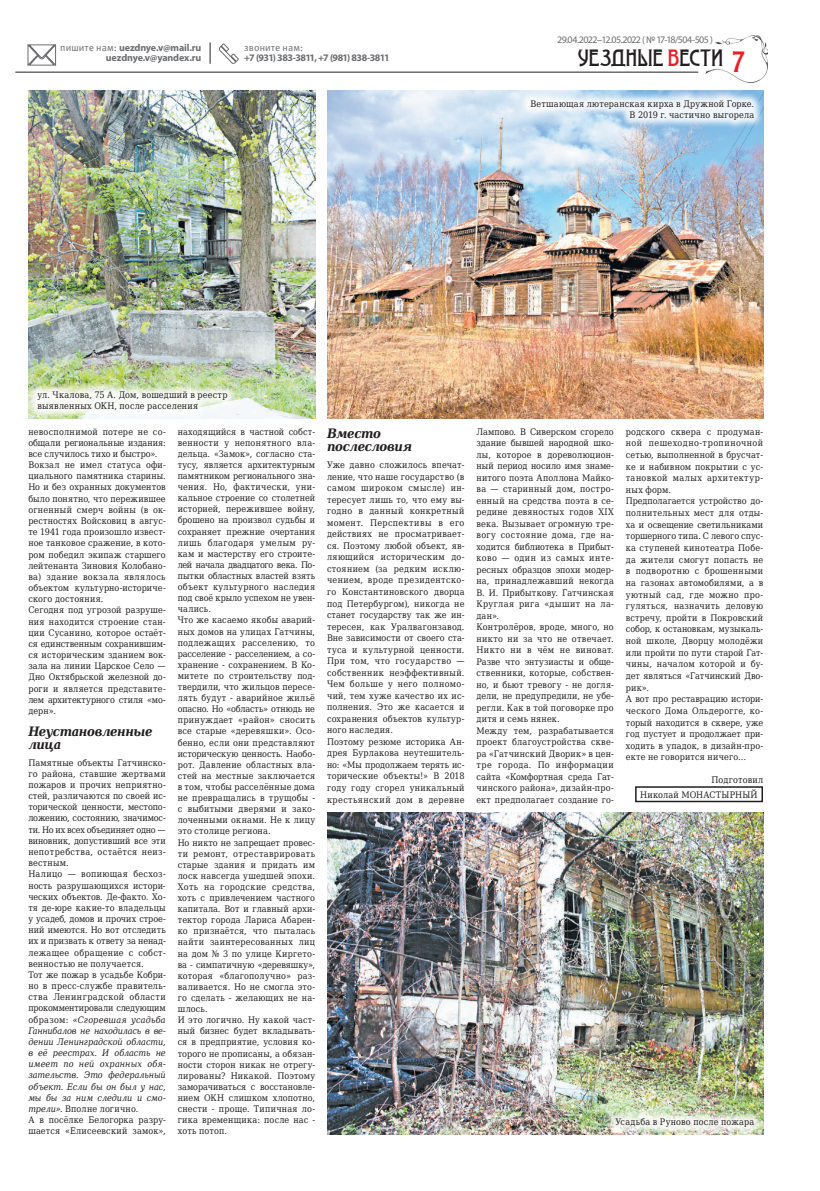
<style>
.page{position:relative;width:820px;height:1191px;background:#fff}
.page>*{position:absolute;margin:0;border:0;box-sizing:border-box;transform-origin:0 0}
.t1{font:24px "Modernist Three";color:#231f20}
.t2{font:italic 700 13px/13.2px "DejaVu Serif Condensed";letter-spacing:-.025em;color:#231f20}
.t3{font:700 10px/10px "Myriad Pro";letter-spacing:-.025em;color:#6c6d70;text-align:right}
.t4{font:10px "Myriad Pro";letter-spacing:-.06em;color:#6c6d70}
.t5{font:700 10px "Myriad Pro";letter-spacing:-.05em;color:#6c6d70}
.t6{font:10px "Meta Pro";letter-spacing:.01em;color:#6c6d70}
.t7{font:9px/11.1px "DejaVu Serif Condensed";letter-spacing:.01em;color:#231f20}
.s1{font-family:"Meta Pro";font-weight:400}
.s2{font-family:"DejaVu Serif Condensed"}
.s3{color:#ee1d23}
.s4{font-size:32px;color:#ee1d23}
.s5{font-style:italic}
</style>
<div class="page">
<img style="left:705px;top:36px;width:62px;height:47px">
<hr style="left:15px;top:72px;width:683px;height:1px;background:#231f20">
<svg style="left:27px;top:44px;width:30px;height:22px"></svg>
<svg style="left:218px;top:43px;width:21px;height:21px"></svg>
<svg style="left:209px;top:42px;width:1px;height:22px"></svg>
<img style="left:327px;top:812px;width:436px;height:322px">
<img style="left:327px;top:91px;width:436px;height:327px">
<img style="left:28px;top:91px;width:287px;height:327px">
<div style="left:604px;top:1108px;width:160px;height:30px;background:#fff;opacity:.89"></div>
<div style="left:520px;top:89px;width:244px;height:41px;background:#fff;opacity:.89"></div>
<div style="left:27px;top:381px;width:210px;height:41px;background:#fff;opacity:.89"></div>
<div style="left:635px;top:786px;width:127px;height:16px;border:2px solid #231f20"></div>
<p class="t3" style="left:60px;top:42px;width:142px"><span class="s1">пишите нам:</span> uezdnye.v@mail.ru uezdnye.v@yandex.ru</p>
<p class="t6" style="left:244px;top:41px;width:60px">звоните нам:</p>
<p class="t5" style="left:244px;top:51px;width:147px">+7 (931) 383-3811, +7 (981) 838-3811</p>
<p class="t4" style="left:557px;top:34px;width:157px">29.04.2022<span class="s2">‒</span>12.05.2022 ( № 17-18/504-505 )</p>
<h1 class="t1" style="left:578px;top:42px;width:168px">УЕЗДНЫЕ <span class="s3">В</span>ЕСТИ <span class="s4">7</span></h1>
<p class="t7" style="left:530px;top:98px;width:225px;text-align:right">Ветшающая лютеранская кирха в Дружной Горке.<br>В 2019 г. частично выгорела</p>
<p class="t7" style="left:37px;top:389px;width:192px">ул. Чкалова, 75 А. Дом, вошедший в реестр выявленных ОКН, после расселения</p>
<p class="t7" style="left:28px;top:425px;width:139px">невосполнимой потере не со&shy;общали региональные издания: все случилось тихо и быстро».<br>Вокзал не имел статуса офи&shy;циального памятника старины.<br>Но и без охранных документов было понятно, что пережившее огненный смерч войны (в ок&shy;рестностях Войсковиц в авгус&shy;те 1941 года произошло извест&shy;ное танковое сражение, в кото&shy;ром победил экипаж старшего лейтенанта Зиновия Колобано&shy;ва) здание вокзала являлось объектом культурно-историче&shy;ского достояния.<br>Сегодня под угрозой разруше&shy;ния находится строение стан&shy;ции Сусанино, которое остаёт&shy;ся единственным сохранившим&shy;ся историческим зданием вок&shy;зала на линии Царское Село —<br>Дно Октябрьской железной до&shy;роги и является представите&shy;лем архитектурного стиля «мо&shy;дерн».</p>
<h2 class="t2" style="left:28px;top:723px;width:126px">Неустановленные лица</h2>
<p class="t7" style="left:28px;top:756px;width:139px">Памятные объекты Гатчинско&shy;го района, ставшие жертвами пожаров и прочих неприятно&shy;стей, различаются по своей ис&shy;торической ценности, местопо&shy;ложению, состоянию, значимос&shy;ти. Но их всех объединяет одно — виновник, допустивший все эти непотребства, остаётся неиз&shy;вестным.<br>Налицо — вопиющая бесхоз&shy;ность разрушающихся истори&shy;ческих объектов. Де-факто. Хо&shy;тя де-юре какие-то владельцы у усадеб, домов и прочих строе&shy;ний имеются. Но вот отследить их и призвать к ответу за ненад&shy;лежащее обращение с собст&shy;венностью не получается.<br>Тот же пожар в усадьбе Кобри&shy;но в пресс-службе правитель&shy;ства Ленинградской области прокомментировали следующим образом: <span class="s5">«Сгоревшая усадьба<br>Ганнибалов не находилась в ве&shy;дении Ленинградской области, в её реестрах. И область не имеет по ней охранных обя&shy;зательств. Это федеральный объект. Если бы он был у нас, мы бы за ним следили и смо&shy;трели»</span>. Вполне логично.<br>А в посёлке Белогорка разру&shy;шается «Елисеевский замок»,</p>
<p class="t7" style="left:178px;top:425px;width:139px">находящийся в частной собст&shy;венности у непонятного вла&shy;дельца. «Замок», согласно ста&shy;тусу, является архитектурным памятником регионального зна&shy;чения. Но, фактически, уни&shy;кальное строение со столетней историей, пережившее войну, брошено на произвол судьбы и сохраняет прежние очертания лишь благодаря умелым ру&shy;кам и мастерству его строите&shy;лей начала двадцатого века. По&shy;пытки областных властей взять объект культурного наследия под своё крыло успехом не увен&shy;чались.<br>Что же касаемо якобы аварий&shy;ных домов на улицах Гатчины, подлежащих расселению, то расселение - расселением, а со&shy;хранение - сохранением. В Ко&shy;митете по строительству под&shy;твердили, что жильцов пересе&shy;лять будут - аварийное жильё опасно. Но «область» отнюдь не принуждает «район» сносить все старые «деревяшки». Осо&shy;бенно, если они представляют историческую ценность. Наобо&shy;рот. Давление областных вла&shy;стей на местные заключается в том, чтобы расселённые дома не превращались в трущобы - с выбитыми дверями и зако&shy;лоченными окнами. Не к лицу это столице региона.<br>Но никто не запрещает провес&shy;ти ремонт, отреставрировать старые здания и придать им лоск навсегда ушедшей эпохи.<br>Хоть на городские средства, хоть с привлечением частного капитала. Вот и главный архи&shy;тектор города Лариса Абарен&shy;ко признаётся, что пыталась найти заинтересованных лиц на дом № 3 по улице Киргето&shy;ва - симпатичную «деревяшку», которая «благополучно» раз&shy;валивается. Но не смогла это&shy;го сделать - желающих не на&shy;шлось.<br>И это логично. Ну какой част&shy;ный бизнес будет вкладывать&shy;ся в предприятие, условия ко&shy;торого не прописаны, а обязан&shy;ности сторон никак не отрегу&shy;лированы? Никакой. Поэтому заморачиваться с восстановле&shy;нием ОКН слишком хлопотно, снести - проще. Типичная ло&shy;гика временщика: после нас - хоть потоп.</p>
<h2 class="t2" style="left:327px;top:425px;width:86px">Вместо послесловия</h2>
<p class="t7" style="left:327px;top:459px;width:139px;line-height:11.5px">Уже давно сложилось впечат&shy;ление, что наше государство (в самом широком смысле) ин&shy;тересует лишь то, что ему вы&shy;годно в данный конкретный момент. Перспективы в его действиях не просматривает&shy;ся. Поэтому любой объект, яв&shy;ляющийся историческим до&shy;стоянием (за редким исклю&shy;чением, вроде президентско&shy;го Константиновского дворца под Петербургом), никогда не станет государству так же ин&shy;тересен, как Уралвагонзавод.<br>Вне зависимости от своего ста&shy;туса и культурной ценности.<br>При том, что государство — собственник неэффективный.<br>Чем больше у него полномо&shy;чий, тем хуже качество их ис&shy;полнения. Это же касается и сохранения объектов культур&shy;ного наследия.<br>Поэтому резюме историка Ан&shy;дрея Бурлакова неутешитель&shy;но: «Мы продолжаем терять ис&shy;торические объекты!» В 2018 году году сгорел уникальный крестьянский дом в деревне</p>
<p class="t7" style="left:476px;top:425px;width:139px;line-height:11.5px">Лампово. В Сиверском сгорело здание бывшей народной шко&shy;лы, которое в дореволюцион&shy;ный период носило имя знаме&shy;нитого поэта Аполлона Майко&shy;ва — старинный дом, постро&shy;енный на средства поэта в се&shy;редине девяностых годов ХIХ века. Вызывает огромную тре&shy;вогу состояние дома, где на&shy;ходится библиотека в Прибыт&shy;ково — один из самых инте&shy;ресных образцов эпохи модер&shy;на, принадлежавший некогда<br>В. И. Прибыткову. Гатчинская<br>Круглая рига «дышит на ла&shy;дан».<br>Контролёров, вроде, много, но никто ни за что не отвечает.<br>Никто ни в чём не виноват.<br>Разве что энтузиасты и обще&shy;ственники, которые, собствен&shy;но, и бьют тревогу - не догля&shy;дели, не предупредили, не убе&shy;регли. Как в той поговорке про дитя и семь нянек.<br>Между тем, разрабатывается проект благоустройства скве&shy;ра «Гатчинский Дворик» в цен&shy;тре города. По информации сайта «Комфортная среда Гат&shy;чинского района», дизайн-про&shy;ект предполагает создание го-</p>
<p class="t7" style="left:625px;top:425px;width:139px;line-height:11.6px">родского сквера с продуман&shy;ной пешеходно-тропиночной сетью, выполненной в брусчат&shy;ке и набивном покрытии с ус&shy;тановкой малых архитектур&shy;ных форм.<br>Предполагается устройство до&shy;полнительных мест для отды&shy;ха и освещение светильниками торшерного типа. С левого спус&shy;ка ступеней кинотеатра Побе&shy;да жители смогут попасть не в подворотню с брошенными на газонах автомобилями, а в уютный сад, где можно про&shy;гуляться, назначить деловую встречу, пройти в Покровский собор, к остановкам, музыкаль&shy;ной школе, Дворцу молодёжи или пройти по пути старой Гат&shy;чины, началом которой и бу&shy;дет являться «Гатчинский Дво&shy;рик».<br>А вот про реставрацию истори&shy;ческого Дома Ольдерогге, ко&shy;торый находится в сквере, уже год пустует и продолжает при&shy;ходить в упадок, в дизайн-про&shy;екте не говорится ничего…</p>
<p class="t7" style="left:639px;top:772px;width:125px;line-height:14.3px;text-indent:71px">Подготовил<br>Николай МОНАСТЫРНЫЙ</p>
<p class="t7" style="left:615px;top:1116px;width:140px">Усадьба в Руново после пожара</p>
</div>
